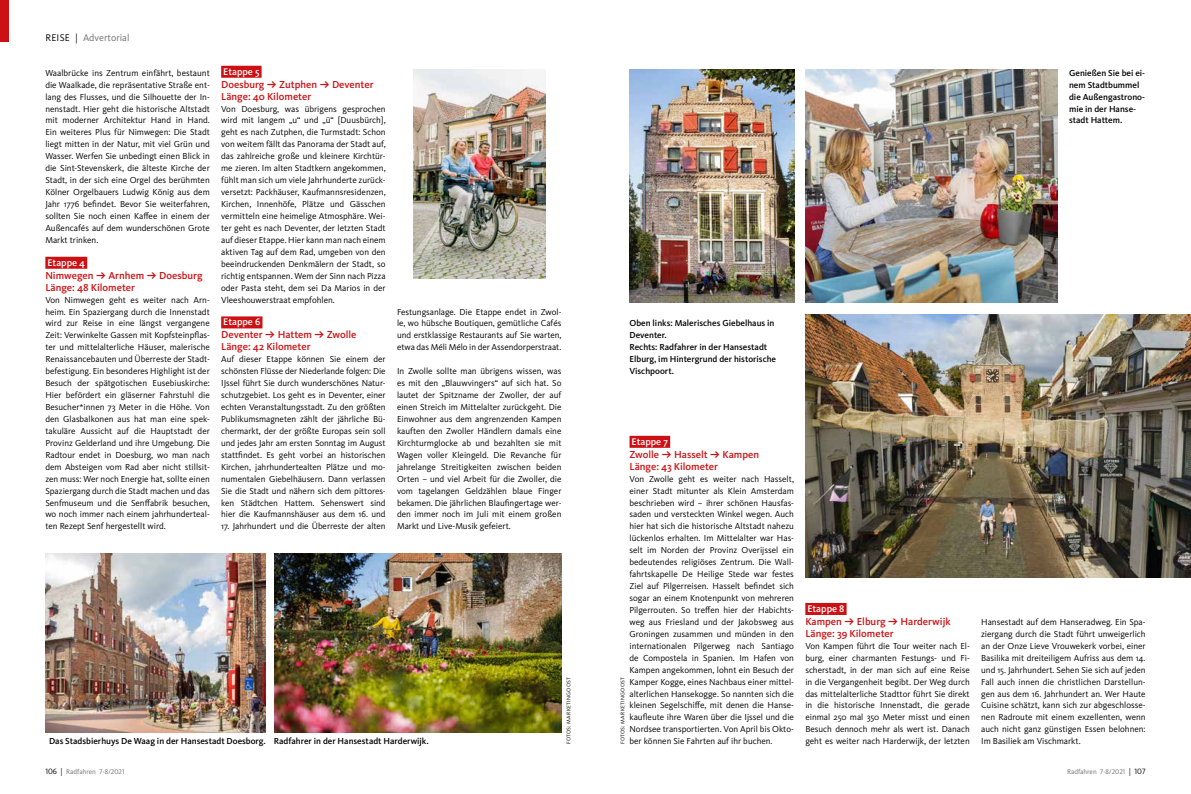
<style>
.page{position:relative;width:1191px;height:794px;background:#fff}
.page>*{position:absolute;margin:0;border:0;box-sizing:border-box;transform-origin:0 0}
.t1{font:500 10.5px/11.9px "Kievit OT";color:#cd1013}
.t2{font:500 10px "Kievit OT";color:#fff}
.t3{font:10px "Kievit OT";color:#6e6e6e}
.t4{font:9px/11.9px "Kievit OT";color:#000;text-align:justify}
.t5{font:500 9px/11.9px "Kievit OT";color:#000}
.t6{font:7px "Kievit OT";color:#6e6e6e}
.t7{font:5.5px "Kievit OT";letter-spacing:.055em;color:#000}
.s1{color:#000}
.s2{font-family:"Mark OT";font-weight:700}
.s3{font-size:8px;color:#000}
</style>
<div class="page">
<div style="left:0;top:0;width:9px;height:42px;background:#cd1013"></div>
<img style="left:274px;top:553px;width:287px;height:179px">
<div style="left:45px;top:257px;width:42px;height:12px;background:#cd1013"></div>
<div style="left:221px;top:66px;width:40px;height:12px;background:#cd1013"></div>
<div style="left:221px;top:316px;width:41px;height:12px;background:#cd1013"></div>
<img style="left:45px;top:553px;width:220px;height:179px">
<img style="left:629px;top:70px;width:165px;height:232px">
<img style="left:805px;top:70px;width:252px;height:232px">
<div style="left:629px;top:436px;width:41px;height:12px;background:#cd1013"></div>
<div style="left:805px;top:603px;width:41px;height:12px;background:#cd1013"></div>
<img style="left:805px;top:314px;width:386px;height:263px">
<img style="left:413px;top:70px;width:132px;height:209px">
<p class="t3" style="left:45px;top:31px;width:85px"><span class="s1">REISE |</span> Advertorial</p>
<p class="t4" style="left:45px;top:67px;width:166px">Waalbrücke ins Zentrum einfährt, bestaunt die Waalkade, die repräsentative Straße ent&shy;lang des Flusses, und die Silhouette der In&shy;nenstadt. Hier geht die historische Altstadt mit moderner Architektur Hand in Hand.<br>Ein weiteres Plus für Nimwegen: Die Stadt liegt mitten in der Natur, mit viel Grün und Wasser. Werfen Sie unbedingt einen Blick in die Sint-Stevenskerk, die älteste Kirche der Stadt, in der sich eine Orgel des berühmten Kölner Orgelbauers Ludwig König aus dem Jahr 1776 befindet. Bevor Sie weiterfahren, sollten Sie noch einen Kaffee in einem der Außencafés auf dem wunderschönen Grote Markt trinken.</p>
<p class="t2" style="left:47px;top:256px;width:39px">Etappe 4</p>
<p class="t1" style="left:45px;top:269px;width:159px">Nimwegen <span class="s2">→</span> Arnhem <span class="s2">→</span> Doesburg<br>Länge: 48 Kilometer</p>
<p class="t4" style="left:45px;top:293px;width:166px">Von Nimwegen geht es weiter nach Arn&shy;heim. Ein Spaziergang durch die Innenstadt wird zur Reise in eine längst vergangene Zeit: Verwinkelte Gassen mit Kopfsteinpflas&shy;ter und mittelalterliche Häuser, malerische Renaissancebauten und Überreste der Stadt&shy;befestigung. Ein besonderes Highlight ist der Besuch der spätgotischen Eusebiuskirche:<br>Hier befördert ein gläserner Fahrstuhl die Besucher*innen 73 Meter in die Höhe. Von den Glasbalkonen aus hat man eine spek&shy;takuläre Aussicht auf die Hauptstadt der Provinz Gelderland und ihre Umgebung. Die Radtour endet in Doesburg, wo man nach dem Absteigen vom Rad aber nicht stillsit&shy;zen muss: Wer noch Energie hat, sollte einen Spaziergang durch die Stadt machen und das Senfmuseum und die Senffabrik besuchen, wo noch immer nach einem jahrhunderteal&shy;ten Rezept Senf hergestellt wird.</p>
<p class="t2" style="left:223px;top:65px;width:38px">Etappe 5</p>
<p class="t1" style="left:221px;top:78px;width:154px">Doesburg <span class="s2">→</span> Zutphen <span class="s2">→</span> Deventer<br>Länge: 40 Kilometer</p>
<p class="t4" style="left:221px;top:102px;width:166px">Von Doesburg, was übrigens gesprochen wird mit langem „u“ und „ü“ [Duusbürch], geht es nach Zutphen, die Turmstadt: Schon von weitem fällt das Panorama der Stadt auf, das zahlreiche große und kleinere Kirchtür&shy;me zieren. Im alten Stadtkern angekommen, fühlt man sich um viele Jahrhunderte zurück&shy;versetzt: Packhäuser, Kaufmannsresidenzen, Kirchen, Innenhöfe, Plätze und Gässchen vermitteln eine heimelige Atmosphäre. Wei&shy;ter geht es nach Deventer, der letzten Stadt auf dieser Etappe. Hier kann man nach einem aktiven Tag auf dem Rad, umgeben von den beeindruckenden Denkmälern der Stadt, so richtig entspannen. Wem der Sinn nach Pizza oder Pasta steht, dem sei Da Marios in der Vleeshouwerstraat empfohlen.</p>
<p class="t2" style="left:223px;top:316px;width:39px">Etappe 6</p>
<p class="t1" style="left:221px;top:329px;width:137px">Deventer <span class="s2">→</span> Hattem <span class="s2">→</span> Zwolle<br>Länge: 42 Kilometer</p>
<p class="t4" style="left:221px;top:353px;width:166px">Auf dieser Etappe können Sie einem der schönsten Flüsse der Niederlande folgen: Die IJssel führt Sie durch wunderschönes Natur&shy;schutzgebiet. Los geht es in Deventer, einer echten Veranstaltungsstadt. Zu den größten Publikumsmagneten zählt der jährliche Bü&shy;chermarkt, der der größte Europas sein soll und jedes Jahr am ersten Sonntag im August stattfindet. Es geht vorbei an historischen Kirchen, jahrhundertealten Plätze und mo&shy;numentalen Giebelhäusern. Dann verlassen Sie die Stadt und nähern sich dem pittores&shy;ken Städtchen Hattem. Sehenswert sind hier die Kaufmannshäuser aus dem 16. und</p>
<p class="t4" style="left:221px;top:520px;width:166px">17. Jahrhundert und die Überreste der alten</p>
<p class="t4" style="left:397px;top:305px;width:166px">Festungsanlage. Die Etappe endet in Zwol&shy;le, wo hübsche Boutiquen, gemütliche Cafés und erstklassige Restaurants auf Sie warten, etwa das Méli Mélo in der Assendorperstraat.</p>
<p class="t4" style="left:397px;top:365px;width:166px">In Zwolle sollte man übrigens wissen, was es mit den „Blauwvingers“ auf sich hat. So lautet der Spitzname der Zwoller, der auf einen Streich im Mittelalter zurückgeht. Die Einwohner aus dem angrenzenden Kampen kauften den Zwoller Händlern damals eine Kirchturmglocke ab und bezahlten sie mit Wagen voller Kleingeld. Die Revanche für jahrelange Streitigkeiten zwischen beiden Orten – und viel Arbeit für die Zwoller, die vom tagelangen Geldzählen blaue Finger bekamen. Die jährlichen Blaufingertage wer&shy;den immer noch im Juli mit einem großen Markt und Live-Musik gefeiert.</p>
<p class="t5" style="left:629px;top:317px;width:148px">Oben links: Malerisches Giebelhaus in<br>Deventer.<br>Rechts: Radfahrer in der Hansestadt<br>Elburg, im Hintergrund der historische<br>Vischpoort.</p>
<p class="t2" style="left:631px;top:435px;width:38px">Etappe 7</p>
<p class="t1" style="left:629px;top:448px;width:131px">Zwolle <span class="s2">→</span> Hasselt <span class="s2">→</span> Kampen<br>Länge: 43 Kilometer</p>
<p class="t4" style="left:629px;top:472px;width:166px">Von Zwolle geht es weiter nach Hasselt, einer Stadt mitunter als Klein Amsterdam beschrieben wird – ihrer schönen Hausfas&shy;saden und versteckten Winkel wegen. Auch hier hat sich die historische Altstadt nahezu lückenlos erhalten. Im Mittelalter war Has&shy;selt im Norden der Provinz Overijssel ein bedeutendes religiöses Zentrum. Die Wall&shy;fahrtskapelle De Heilige Stede war festes Ziel auf Pilgerreisen. Hasselt befindet sich sogar an einem Knotenpunkt von mehreren Pilgerrouten. So treffen hier der Habichts&shy;weg aus Friesland und der Jakobsweg aus Groningen zusammen und münden in den internationalen Pilgerweg nach Santiago de Compostela in Spanien. Im Hafen von Kampen angekommen, lohnt ein Besuch der Kamper Kogge, eines Nachbaus einer mittel&shy;alterlichen Hansekogge. So nannten sich die kleinen Segelschiffe, mit denen die Hanse&shy;kaufleute ihre Waren über die Ijssel und die Nordsee transportierten. Von April bis Okto&shy;ber können Sie Fahrten auf ihr buchen.</p>
<p class="t7" style="left:565px;top:744px;width:69px;rotate:-90deg">FOTOS: MARKETINGOOST</p>
<p class="t7" style="left:619px;top:744px;width:69px;rotate:-90deg">FOTOS: MARKETINGOOST</p>
<p class="t5" style="left:49px;top:735px;width:381px">Das Stadsbierhuys De Waag in der Hansestadt Doesborg. Radfahrer in der Hansestadt Harderwijk.</p>
<p class="t2" style="left:807px;top:602px;width:39px">Etappe 8</p>
<p class="t1" style="left:805px;top:615px;width:147px">Kampen <span class="s2">→</span> Elburg <span class="s2">→</span> Harderwijk<br>Länge: 39 Kilometer</p>
<p class="t4" style="left:805px;top:639px;width:166px">Von Kampen führt die Tour weiter nach El&shy;burg, einer charmanten Festungs- und Fi&shy;scherstadt, in der man sich auf eine Reise in die Vergangenheit begibt. Der Weg durch das mittelalterliche Stadttor führt Sie direkt in die historische Innenstadt, die gerade einmal 250 mal 350 Meter misst und einen Besuch dennoch mehr als wert ist. Danach geht es weiter nach Harderwijk, der letzten</p>
<p class="t5" style="left:1069px;top:67px;width:78px">Genießen Sie bei ei&shy;nem Stadtbummel die Außengastrono&shy;mie in der Hanse&shy;stadt Hattem.</p>
<p class="t4" style="left:981px;top:616px;width:166px">Hansestadt auf dem Hanseradweg. Ein Spa&shy;ziergang durch die Stadt führt unweigerlich an der Onze Lieve Vrouwekerk vorbei, einer Basilika mit dreiteiligem Aufriss aus dem 14. und 15. Jahrhundert. Sehen Sie sich auf jeden Fall auch innen die christlichen Darstellun&shy;gen aus dem 16. Jahrhundert an. Wer Haute Cuisine schätzt, kann sich zur abgeschlosse&shy;nen Radroute mit einem exzellenten, wenn auch nicht ganz günstigen Essen belohnen:<br>Im Basiliek am Vischmarkt.</p>
<p class="t6" style="left:45px;top:767px;width:81px"><span class="s3">106 |</span> Radfahren 7-8/2021</p>
<p class="t6" style="left:1067px;top:767px;width:80px">Radfahren 7-8/2021 <span class="s3">| 107</span></p>
</div>
